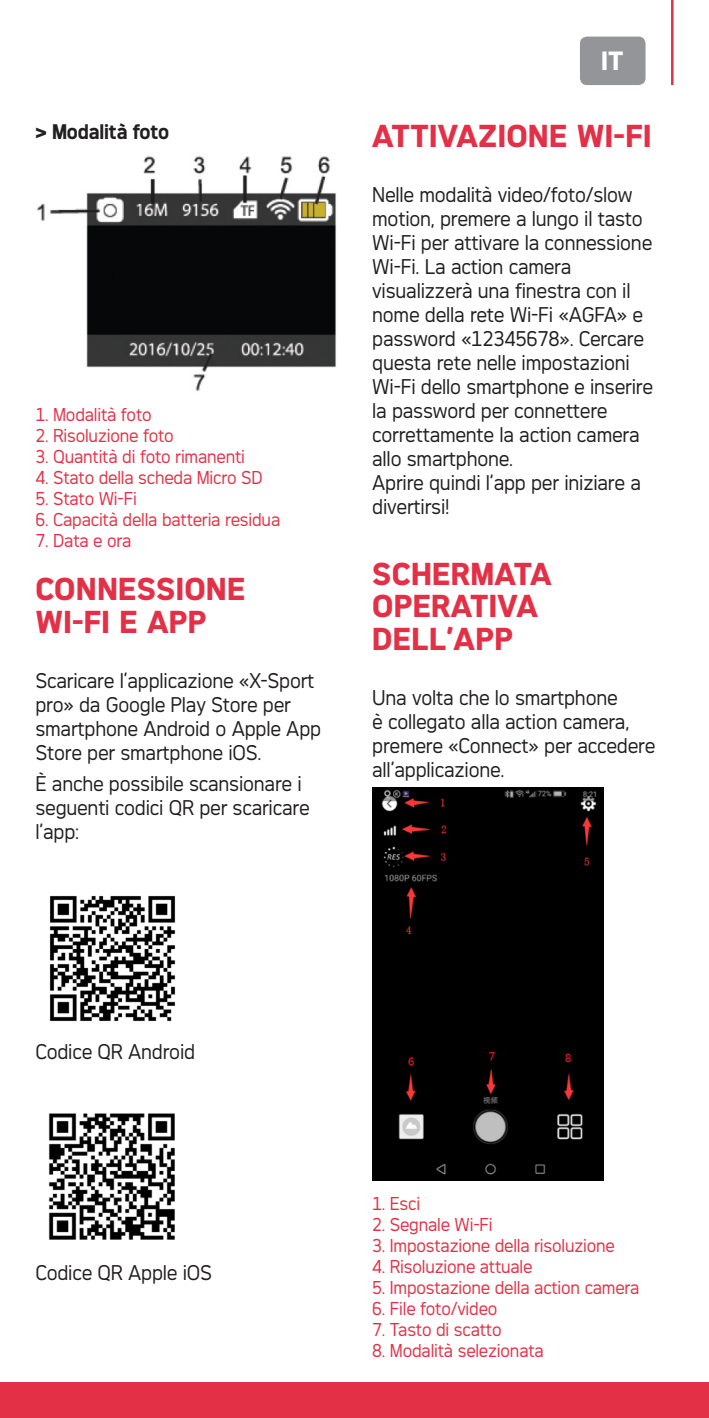
<style>
.page{position:relative;width:709px;height:1418px;background:#fff}
.page>*{position:absolute;margin:0;border:0;box-sizing:border-box;transform-origin:0 0}
.t1{font:700 30px/32.5px "Agfa Photo Thalis";letter-spacing:.01em;color:#e33046}
.t2{font:700 25px "Agfa Photo Thalis";color:#fff}
.t3{font:20px/24px "Agfa Photo Thalis";letter-spacing:-.01em;color:#231f20;scale:.95 1}
.t4{font:700 20px "Agfa Photo Thalis";color:#231f20;scale:.95 1}
.t5{font:17.5px "Agfa Photo Thalis";letter-spacing:-.01em;color:#e33046;scale:.95 1}
</style>
<div class="page">
<div style="left:0;top:1382px;width:709px;height:35px;background:#e33046"></div>
<div style="left:580px;top:37px;width:65px;height:48px;background:#939598;border-radius:7px"></div>
<hr style="left:671px;top:0;width:2px;height:85px;background:#e33046">
<img style="left:37px;top:156px;width:299px;height:235px">
<img style="left:49px;top:895px;width:127px;height:127px">
<img style="left:48px;top:1113px;width:127px;height:127px">
<div style="left:372px;top:787px;width:231px;height:393px;background:#000"></div>
<p class="t4" style="left:35px;top:119px;width:142px">&gt; MODALITÀ FOTO</p>
<p class="t5" style="left:35px;top:404px;width:124px">1. Modalità foto</p>
<p class="t5" style="left:35px;top:425px;width:147px">2. Risoluzione foto</p>
<p class="t5" style="left:35px;top:446px;width:222px">3. Quantità di foto rimanenti</p>
<p class="t5" style="left:35px;top:467px;width:241px">4. Stato della scheda Micro SD</p>
<p class="t5" style="left:35px;top:488px;width:108px">5. Stato Wi-Fi</p>
<p class="t5" style="left:35px;top:509px;width:259px">6. Capacità della batteria residua</p>
<p class="t5" style="left:35px;top:530px;width:103px">7. Data e ora</p>
<h1 class="t1" style="left:35px;top:572px;width:211px">CONNESSIONE<br>WI-FI E APP</h1>
<p class="t3" style="left:35px;top:668px;width:302px">Scaricare l’applicazione «X-Sport pro» da Google Play Store per smartphone Android o Apple App<br>Store per smartphone iOS.</p>
<p class="t3" style="left:35px;top:771px;width:290px">È anche possibile scansionare i seguenti codici QR per scaricare l’app:</p>
<p class="t2" style="left:601px;top:46px;width:12px">IT</p>
<h1 class="t1" style="left:372px;top:119px;width:281px">ATTIVAZIONE WI-FI</h1>
<p class="t3" style="left:372px;top:182px;width:297px">Nelle modalità video/foto/slow motion, premere a lungo il tasto<br>Wi-Fi per attivare la connessione<br>Wi-Fi. La action camera visualizzerà una finestra con il nome della rete Wi-Fi «AGFA» e password «12345678». Cercare questa rete nelle impostazioni<br>Wi-Fi dello smartphone e inserire la password per connettere correttamente la action camera allo smartphone.<br>Aprire quindi l’app per iniziare a divertirsi!</p>
<h1 class="t1" style="left:372px;top:556px;width:181px">SCHERMATA<br>OPERATIVA<br>DELL’APP</h1>
<p class="t3" style="left:372px;top:685px;width:299px">Una volta che lo smartphone<br>è collegato alla action camera, premere «Connect» per accedere all’applicazione.</p>
<p class="t3" style="left:35px;top:1039px;width:170px">Codice QR Android</p>
<p class="t3" style="left:35px;top:1260px;width:187px">Codice QR Apple iOS</p>
<p class="t5" style="left:372px;top:1193px;width:52px">1. Esci</p>
<p class="t5" style="left:372px;top:1214px;width:128px">2. Segnale Wi-Fi</p>
<p class="t5" style="left:372px;top:1235px;width:257px">3. Impostazione della risoluzione</p>
<p class="t5" style="left:372px;top:1256px;width:170px">4. Risoluzione attuale</p>
<p class="t5" style="left:372px;top:1277px;width:283px">5. Impostazione della action camera</p>
<p class="t5" style="left:372px;top:1298px;width:133px">6. File foto/video</p>
<p class="t5" style="left:372px;top:1319px;width:138px">7. Tasto di scatto</p>
<p class="t5" style="left:372px;top:1340px;width:182px">8. Modalità selezionata</p>
</div>
